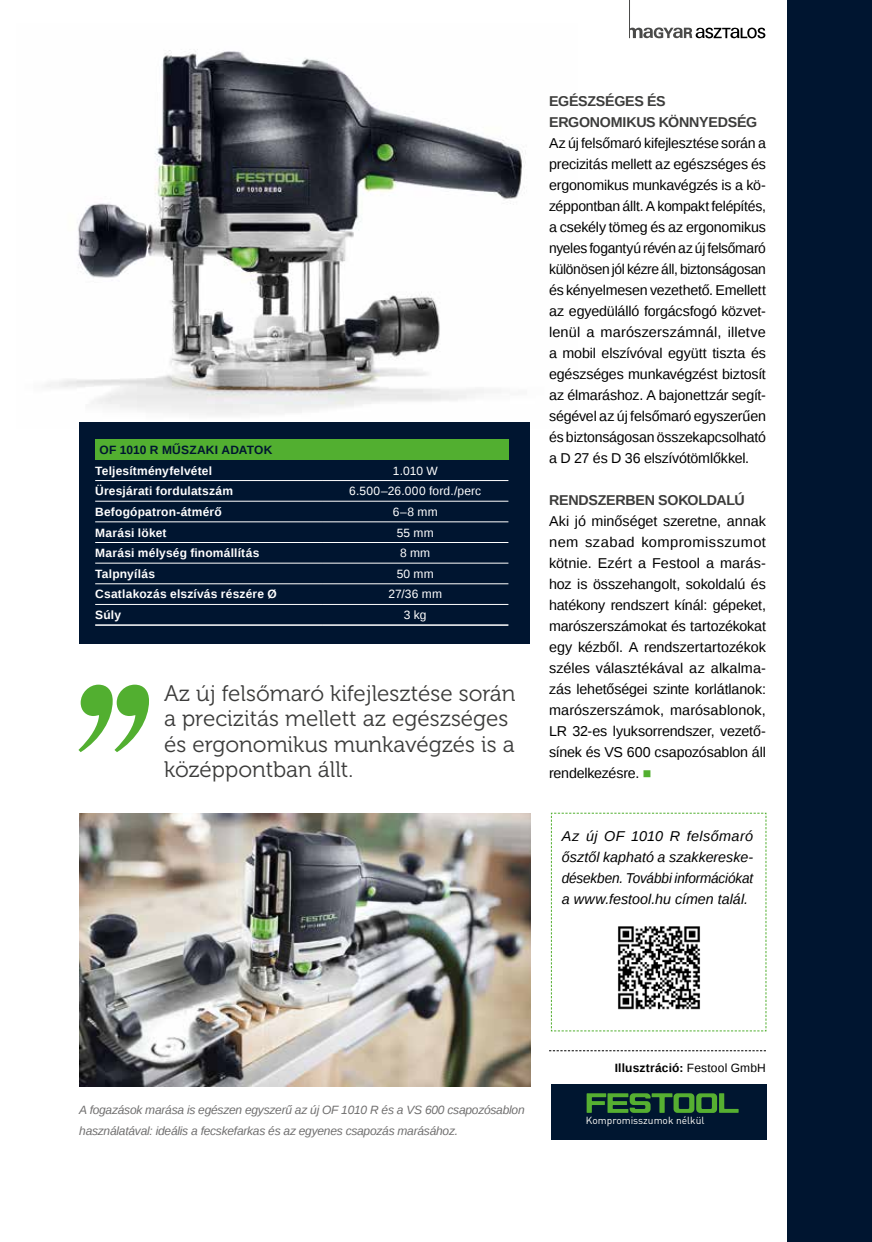
<style>
.page{position:relative;width:872px;height:1242px;background:#fff}
.page>*{position:absolute;margin:0;border:0;box-sizing:border-box;transform-origin:0 0}
.t1{font:22.5px/25.5px "Museo 300";color:#3c3c3b}
.t2{font:14.25px/21px "Liberation Sans";letter-spacing:-.015em;color:#000;text-align:justify}
.t3{font:italic 14.25px/21px "Liberation Sans";letter-spacing:-.005em;color:#000;text-align:justify}
.t4{font:700 14.25px/21px "Liberation Sans";letter-spacing:-.02em;color:#3c3c3b}
.t5{font:700 12px "Liberation Sans";letter-spacing:.015em;color:#fff}
.t6{font:italic 12px/21px "Liberation Sans";letter-spacing:-.02em;color:#706f6f}
.t7{font:12px "Liberation Sans";letter-spacing:.015em;color:#fff}
.t8{font:700 12px "Liberation Sans";letter-spacing:.015em;color:#000}
.t9{font:700 12px "Liberation Sans";letter-spacing:.015em;color:#001530}
.t10{font:10.2px "DIN Pro";color:#fffef9}
.s1{color:#52af30}
.s2{font-weight:400}
</style>
<div class="page">
<div style="left:787px;top:0;width:85px;height:1242px;background:#001530"></div>
<svg style="left:630px;top:27px;width:135px;height:11px"></svg>
<hr style="left:629px;top:0;width:1px;height:38px;background:#4a4a49">
<img style="left:46px;top:49px;width:480px;height:366px">
<div style="left:79px;top:422px;width:451px;height:222px;background:#001530"></div>
<div style="left:95px;top:439px;width:413px;height:21px;background:#52af30"></div>
<hr style="left:95px;top:624px;width:227px;height:2px;background:#fff">
<hr style="left:322px;top:624px;width:186px;height:2px;background:#fff">
<hr style="left:95px;top:480px;width:227px;height:1px;background:#fff">
<hr style="left:322px;top:480px;width:186px;height:1px;background:#fff">
<hr style="left:95px;top:501px;width:227px;height:1px;background:#fff">
<hr style="left:322px;top:501px;width:186px;height:1px;background:#fff">
<hr style="left:95px;top:521px;width:227px;height:1px;background:#fff">
<hr style="left:322px;top:521px;width:186px;height:1px;background:#fff">
<hr style="left:95px;top:542px;width:227px;height:1px;background:#fff">
<hr style="left:322px;top:542px;width:186px;height:1px;background:#fff">
<hr style="left:95px;top:563px;width:227px;height:1px;background:#fff">
<hr style="left:322px;top:563px;width:186px;height:1px;background:#fff">
<hr style="left:95px;top:583px;width:227px;height:1px;background:#fff">
<hr style="left:322px;top:583px;width:186px;height:1px;background:#fff">
<hr style="left:95px;top:604px;width:227px;height:1px;background:#fff">
<hr style="left:322px;top:604px;width:186px;height:1px;background:#fff">
<div style="left:551px;top:1084px;width:213px;height:55px;background:#001630"></div>
<svg style="left:586px;top:1093px;width:152px;height:20px"></svg>
<svg style="left:78px;top:684px;width:71px;height:68px"></svg>
<img style="left:79px;top:813px;width:451px;height:273px">
<svg style="left:549px;top:1050px;width:217px;height:1px"></svg>
<svg style="left:550px;top:812px;width:216px;height:219px"></svg>
<p class="t9" style="left:99px;top:441px;width:174px">OF 1010 R MŰSZAKI ADATOK</p>
<p class="t5" style="left:95px;top:462px;width:118px">Teljesítményfelvétel</p>
<p class="t7" style="left:393px;top:464px;width:46px">1.010 W</p>
<p class="t5" style="left:95px;top:483px;width:139px">Üresjárati fordulatszám</p>
<p class="t7" style="left:349px;top:484px;width:134px">6.500–26.000 ford./perc</p>
<p class="t5" style="left:95px;top:503px;width:128px">Befogópatron-átmérő</p>
<p class="t7" style="left:393px;top:505px;width:46px">6–8 mm</p>
<p class="t5" style="left:95px;top:524px;width:73px">Marási löket</p>
<p class="t7" style="left:397px;top:525px;width:39px">55 mm</p>
<p class="t5" style="left:95px;top:545px;width:166px">Marási mélység finomállítás</p>
<p class="t7" style="left:400px;top:546px;width:32px">8 mm</p>
<p class="t5" style="left:95px;top:565px;width:61px">Talpnyílás</p>
<p class="t7" style="left:397px;top:567px;width:39px">50 mm</p>
<p class="t5" style="left:95px;top:586px;width:183px">Csatlakozás elszívás részére Ø</p>
<p class="t7" style="left:388px;top:587px;width:55px">27/36 mm</p>
<p class="t5" style="left:95px;top:607px;width:27px">Súly</p>
<p class="t7" style="left:404px;top:608px;width:24px">3 kg</p>
<h1 class="t1" style="left:164px;top:680px;width:353px">Az új felsőmaró kifejlesztése során a precizitás mellett az egészséges és ergonomikus munkavégzés is a középpontban állt.</h1>
<p class="t4" style="left:549px;top:90px;width:210px">EGÉSZSÉGES ÉS<br>ERGONOMIKUS KÖNNYEDSÉG</p>
<p class="t2" style="left:549px;top:133px;width:218px">Az új felsőmaró kifejlesztése során a precizitás mellett az egészséges és ergonomikus munkavégzés is a kö&shy;zéppontban állt. A kompakt felépítés, a csekély tömeg és az ergonomikus nyeles fogantyú révén az új felsőmaró különösen jól kézre áll, biztonságosan és kényelmesen vezethető. Emellett az egyedülálló forgácsfogó közvet&shy;lenül a marószerszámnál, illetve a mobil elszívóval együtt tiszta és egészséges munkavégzést biztosít az élmaráshoz. A bajonettzár segít&shy;ségével az új felsőmaró egyszerűen és biztonságosan összekapcsolható a D 27 és D 36 elszívótömlőkkel.</p>
<p class="t4" style="left:549px;top:489px;width:197px">RENDSZERBEN SOKOLDALÚ</p>
<p class="t2" style="left:549px;top:511px;width:218px">Aki jó minőséget szeretne, annak nem szabad kompromisszumot kötnie. Ezért a Festool a marás&shy;hoz is összehangolt, sokoldalú és hatékony rendszert kínál: gépeket, marószerszámokat és tartozékokat egy kézből. A rendszertartozékok széles választékával az alkalma&shy;zás lehetőségei szinte korlátlanok: marószerszámok, marósablonok, LR 32-es lyuksorrendszer, vezető&shy;sínek és VS 600 csapozósablon áll rendelkezésre. <span class="s1">■</span></p>
<p class="t3" style="left:562px;top:825px;width:193px">Az új OF 1010 R felsőmaró ősztől kapható a szakkereske&shy;désekben. További információkat a www.festool.hu címen talál.</p>
<p class="t6" style="left:79px;top:1099px;width:447px">A fogazások marása is egészen egyszerű az új OF 1010 R és a VS 600 csapozósablon használatával: ideális a fecskefarkas és az egyenes csapozás marásához.</p>
<p class="t8" style="left:615px;top:1060px;width:153px">Illusztráció: <span class="s2">Festool GmbH</span></p>
<p class="t10" style="left:586px;top:1113px;width:120px">Kompromisszumok nélkül</p>
</div>
